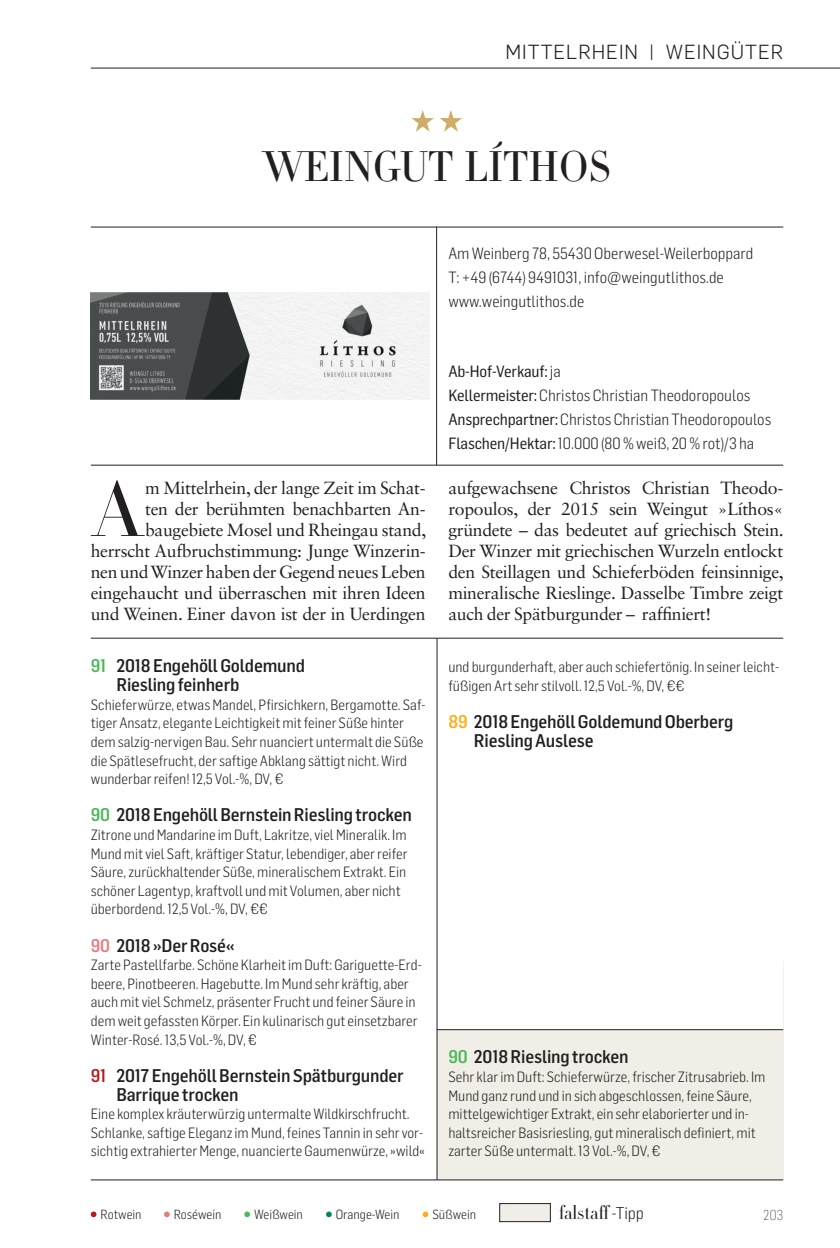
<style>
.page{position:relative;width:840px;height:1248px;background:#fff}
.page>*{position:absolute;margin:0;border:0;box-sizing:border-box;transform-origin:0 0}
.t1{font:300 76.8px "HTF Didot L24";color:#231f20}
.t2{font:300 42px "HTF Didot L11";letter-spacing:-.01em;color:#231f20}
.t3{font:300 20px "Flama";letter-spacing:.05em;color:#231f20}
.t4{font:300 19.2px "HTF Didot L24";color:#231f20}
.t5{font:500 18px/18.6px "Flama Semicondensed";letter-spacing:-.01em;color:#231f20}
.t6{font:17.6px/21px "Sabon LT Std";letter-spacing:-.02em;color:#231f20;text-align:right}
.t7{font:300 16px/24px "Flama Semicondensed";color:#231f20}
.t8{font:16px "Flama Semicondensed Basic";letter-spacing:-.01em;color:#231f20}
.t9{font:300 14.6px/18.6px "Flama Semicondensed";color:#231f20}
.t10{font:200 14px "Flama Semicondensed";color:#231f20}
.t11{font:300 13px "Flama Semicondensed";color:#231f20}
.s1{font-family:"Flama Semicondensed";font-weight:300}
.s2{font-family:"Flama Semicondensed Basic";font-weight:400}
.s3{color:#49b857}
.s4{color:#e27b7e}
.s5{color:#b21b1f}
.s6{color:#faaf18}
.s7{font-family:"Flama Semicondensed";font-size:16.8px}
</style>
<div class="page">
<svg style="left:91px;top:1211px;width:5px;height:5px"></svg>
<svg style="left:164px;top:1211px;width:6px;height:5px"></svg>
<svg style="left:244px;top:1211px;width:6px;height:5px"></svg>
<svg style="left:326px;top:1211px;width:5px;height:5px"></svg>
<svg style="left:422px;top:1211px;width:6px;height:5px"></svg>
<div style="left:499px;top:1203px;width:51px;height:18px;background:#f1ede7"></div>
<div style="left:499px;top:1202px;width:51px;height:19px;border:1px solid #231f20"></div>
<div style="left:437px;top:961px;width:345px;height:218px;background:#f1ede7"></div>
<img style="left:91px;top:293px;width:338px;height:107px">
<div style="left:437px;top:883px;width:345px;height:146px;background:#fff"></div>
<hr style="left:437px;top:1029px;width:345px;height:1px;background:#231f20">
<hr style="left:436px;top:227px;width:1px;height:238px;background:#231f20">
<hr style="left:91px;top:227px;width:691px;height:1px;background:#231f20">
<hr style="left:436px;top:638px;width:1px;height:541px;background:#231f20">
<hr style="left:91px;top:1179px;width:691px;height:1px;background:#231f20">
<hr style="left:91px;top:68px;width:748px;height:1px;background:#231f20">
<hr style="left:91px;top:464px;width:691px;height:1px;background:#231f20">
<hr style="left:91px;top:637px;width:691px;height:1px;background:#231f20">
<h3 class="t3" style="left:505px;top:38px;width:253px">MITTELRHEIN | WEINGÜTER</h3>
<h2 class="t2" style="left:263px;top:136px;width:349px">WEINGUT LÍTHOS</h2>
<p class="t7" style="left:448px;top:241px;width:306px">Am Weinberg 78, 55430 Oberwesel-Weilerboppard<br>T: +49 (6744) 9491031, info@weingutlithos.de www.weingutlithos.de</p>
<p class="t8" style="left:448px;top:361px;width:114px">Ab-Hof-Verkauf: <span class="s1">ja</span></p>
<p class="t7" style="left:448px;top:382px;width:324px"><span class="s2">Kellermeister:</span> Christos Christian Theodoropoulos<br><span class="s2">Ansprechpartner:</span> Christos Christian Theodoropoulos<br><span class="s2">Flaschen/Hektar:</span> 10.000 (80 % weiß, 20 % rot)/3 ha</p>
<h1 class="t1" style="left:92px;top:454px;width:52px">A</h1>
<p class="t6" style="left:91px;top:477px;width:337px">m Mittelrhein, der lange Zeit im Schat-<br>ten der berühmten benachbarten An&shy;baugebiete Mosel und Rheingau stand, herrscht Aufbruchstimmung: Junge Winzerin&shy;nen und Winzer haben der Gegend neues Leben eingehaucht und überraschen mit ihren Ideen und Weinen. Einer davon ist der in Uerdingen</p>
<p class="t6" style="left:448px;top:477px;width:337px;text-align:justify">aufgewachsene Christos Christian Theodo&shy;ropoulos, der 2015 sein Weingut »Líthos« gründete – das bedeutet auf griechisch Stein.<br>Der Winzer mit griechischen Wurzeln entlockt den Steillagen und Schieferböden feinsinnige, mineralische Rieslinge. Dasselbe Timbre zeigt auch der Spätburgunder – raffiniert!</p>
<p class="t5" style="left:116px;top:656px;width:190px;text-indent:-26px"><span class="s3">91</span> 2018 Engehöll Goldemund<br>Riesling feinherb</p>
<p class="t9" style="left:91px;top:694px;width:336px">Schieferwürze, etwas Mandel, Pfirsichkern, Bergamotte. Saf&shy;tiger Ansatz, elegante Leichtigkeit mit feiner Süße hinter dem salzig-nervigen Bau. Sehr nuanciert untermalt die Süße die Spätlesefrucht, der saftige Abklang sättigt nicht. Wird wunderbar reifen! 12,5 Vol.-%, DV, €</p>
<p class="t5" style="left:91px;top:804px;width:322px"><span class="s3">90</span> 2018 Engehöll Bernstein Riesling trocken</p>
<p class="t9" style="left:91px;top:824px;width:318px">Zitrone und Mandarine im Duft, Lakritze, viel Mineralik. Im Mund mit viel Saft, kräftiger Statur, lebendiger, aber reifer Säure, zurückhaltender Süße, mineralischem Extrakt. Ein schöner Lagentyp, kraftvoll und mit Volumen, aber nicht überbordend. 12,5 Vol.-%, DV, €€</p>
<p class="t5" style="left:91px;top:935px;width:145px"><span class="s4">90</span> 2018 »Der Rosé«</p>
<p class="t9" style="left:91px;top:955px;width:332px">Zarte Pastellfarbe. Schöne Klarheit im Duft: Gariguette-Erd&shy;beere, Pinotbeeren. Hagebutte. Im Mund sehr kräftig, aber auch mit viel Schmelz, präsenter Frucht und feiner Säure in dem weit gefassten Körper. Ein kulinarisch gut einsetzbarer Winter-Rosé. 13,5 Vol.-%, DV, €</p>
<p class="t5" style="left:116px;top:1065px;width:289px;text-indent:-26px"><span class="s5">91</span> 2017 Engehöll Bernstein Spätburgunder<br>Barrique trocken</p>
<p class="t9" style="left:91px;top:1103px;width:336px">Eine komplex kräuterwürzig untermalte Wildkirschfrucht.<br>Schlanke, saftige Eleganz im Mund, feines Tannin in sehr vor&shy;sichtig extrahierter Menge, nuancierte Gaumenwürze, »wild«</p>
<p class="t9" style="left:448px;top:657px;width:332px">und burgunderhaft, aber auch schiefertönig. In seiner leicht&shy;füßigen Art sehr stilvoll. 12,5 Vol.-%, DV, €€</p>
<p class="t5" style="left:473px;top:711px;width:261px;text-indent:-26px"><span class="s6">89</span> 2018 Engehöll Goldemund Oberberg<br>Riesling Auslese</p>
<p class="t5" style="left:448px;top:1046px;width:182px"><span class="s3">90</span> 2018 Riesling trocken</p>
<p class="t9" style="left:448px;top:1066px;width:318px">Sehr klar im Duft: Schieferwürze, frischer Zitrusabrieb. Im Mund ganz rund und in sich abgeschlossen, feine Säure, mittelgewichtiger Extrakt, ein sehr elaborierter und in&shy;haltsreicher Basisriesling, gut mineralisch definiert, mit zarter Süße untermalt. 13 Vol.-%, DV, €</p>
<p class="t11" style="left:100px;top:1205px;width:43px">Rotwein</p>
<p class="t11" style="left:174px;top:1205px;width:49px">Roséwein</p>
<p class="t11" style="left:254px;top:1205px;width:50px">Weißwein</p>
<p class="t11" style="left:335px;top:1205px;width:65px">Orange-Wein</p>
<p class="t11" style="left:432px;top:1205px;width:45px">Süßwein</p>
<h3 class="t4" style="left:558px;top:1198px;width:87px">falstaff<span class="s7">-Tipp</span></h3>
<p class="t10" style="left:763px;top:1205px;width:21px">203</p>
</div>
